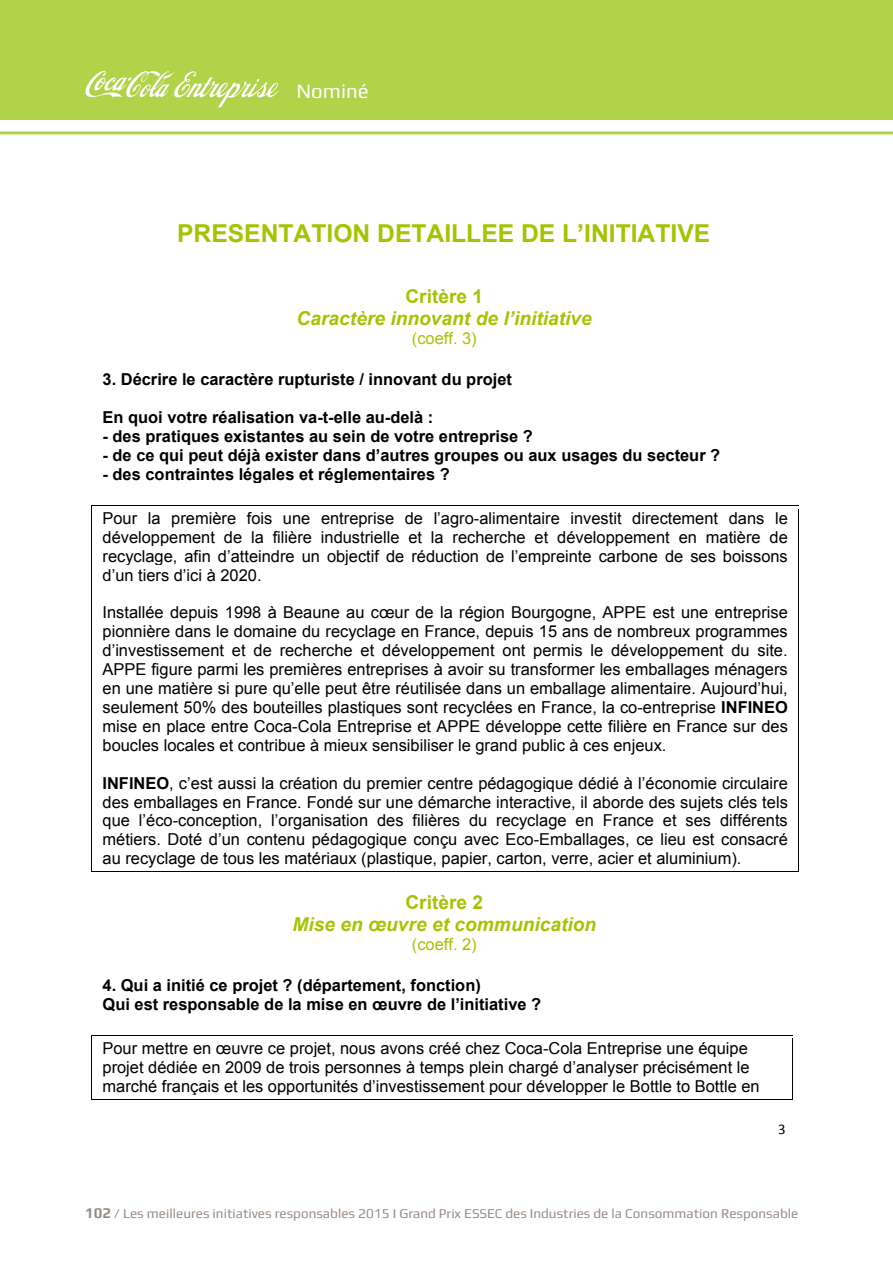
<style>
.page{position:relative;width:893px;height:1263px;background:#fff}
.page>*{position:absolute;margin:0;border:0;box-sizing:border-box;transform-origin:0 0}
.t1{font:700 24.6px "Arial";color:#a4c401}
.t2{font:20.4px "Play";color:#fff}
.t3{font:italic 700 19.05px "Arial";letter-spacing:.005em;color:#a4c401}
.t4{font:700 19.05px "Arial";color:#a4c401}
.t5{font:16.5px/18.9px "Arial";color:#000;text-align:justify}
.t6{font:700 16.5px/18.8px "Arial";color:#000}
.t7{font:16.5px "Arial";color:#a4c401}
.t8{font:13.5px "Play";color:#998c86}
.s1{font-weight:700}
.s2{font-weight:700;font-size:15px}
</style>
<div class="page">
<div style="left:0;top:0;width:893px;height:119px;background:#b1d349"></div>
<hr style="left:0;top:131px;width:893px;height:3px;background:#b1d349">
<svg style="left:85px;top:71px;width:194px;height:36px"></svg>
<hr style="left:92px;top:505px;width:706px;height:1px;background:#000">
<hr style="left:92px;top:509px;width:1px;height:362px;background:#000">
<hr style="left:92px;top:871px;width:706px;height:1px;background:#000">
<hr style="left:798px;top:509px;width:1px;height:362px;background:#000">
<hr style="left:92px;top:1035px;width:700px;height:1px;background:#000">
<hr style="left:92px;top:1039px;width:1px;height:60px;background:#000">
<hr style="left:92px;top:1099px;width:700px;height:1px;background:#000">
<hr style="left:792px;top:1039px;width:1px;height:60px;background:#000">
<p class="t2" style="left:296px;top:79px;width:74px">Nominé</p>
<h1 class="t1" style="left:177px;top:217px;width:535px">PRESENTATION DETAILLEE DE L’INITIATIVE</h1>
<p class="t4" style="left:405px;top:284px;width:79px">Critère 1</p>
<p class="t3" style="left:297px;top:306px;width:297px">Caractère innovant de l’initiative</p>
<p class="t7" style="left:412px;top:328px;width:66px">(coeff. 3)</p>
<p class="t6" style="left:103px;top:371px;width:411px">3. Décrire le caractère rupturiste / innovant du projet</p>
<p class="t6" style="left:103px;top:408px;width:332px">En quoi votre réalisation va-t-elle au-delà :</p>
<p class="t6" style="left:103px;top:427px;width:432px">- des pratiques existantes au sein de votre entreprise ?</p>
<p class="t6" style="left:103px;top:446px;width:619px">- de ce qui peut déjà exister dans d’autres groupes ou aux usages du secteur ?</p>
<p class="t6" style="left:103px;top:465px;width:349px">- des contraintes légales et réglementaires ?</p>
<p class="t5" style="left:103px;top:509px;width:687px">Pour la première fois une entreprise de l’agro-alimentaire investit directement dans le développement de la filière industrielle et la recherche et développement en matière de recyclage, afin d’atteindre un objectif de réduction de l’empreinte carbone de ses boissons d’un tiers d’ici à 2020.</p>
<p class="t5" style="left:103px;top:603px;width:687px">Installée depuis 1998 à Beaune au cœur de la région Bourgogne, APPE est une entreprise pionnière dans le domaine du recyclage en France, depuis 15 ans de nombreux programmes d’investissement et de recherche et développement ont permis le développement du site.<br>APPE figure parmi les premières entreprises à avoir su transformer les emballages ménagers en une matière si pure qu’elle peut être réutilisée dans un emballage alimentaire. Aujourd’hui, seulement 50% des bouteilles plastiques sont recyclées en France, la co-entreprise <span class="s1">INFINEO </span>mise en place entre Coca-Cola Entreprise et APPE développe cette filière en France sur des boucles locales et contribue à mieux sensibiliser le grand public à ces enjeux.</p>
<p class="t5" style="left:103px;top:773px;width:687px"><span class="s1">INFINEO</span>, c’est aussi la création du premier centre pédagogique dédié à l’économie circulaire des emballages en France. Fondé sur une démarche interactive, il aborde des sujets clés tels que l’éco-conception, l’organisation des filières du recyclage en France et ses différents métiers. Doté d’un contenu pédagogique conçu avec Eco-Emballages, ce lieu est consacré au recyclage de tous les matériaux (plastique, papier, carton, verre, acier et aluminium).</p>
<p class="t4" style="left:405px;top:890px;width:79px">Critère 2</p>
<p class="t3" style="left:292px;top:912px;width:305px">Mise en œuvre et communication</p>
<p class="t7" style="left:412px;top:934px;width:66px">(coeff. 2)</p>
<p class="t6" style="left:103px;top:976px;width:440px">4. Qui a initié ce projet ? (département, fonction)<br>Qui est responsable de la mise en œuvre de l’initiative ?</p>
<p class="t5" style="left:103px;top:1039px;width:659px;text-align:left">Pour mettre en œuvre ce projet, nous avons créé chez Coca-Cola Entreprise une équipe projet dédiée en 2009 de trois personnes à temps plein chargé d’analyser précisément le marché français et les opportunités d’investissement pour développer le Bottle to Bottle en</p>
<p class="t8" style="left:85px;top:1205px;width:715px"><span class="s2">102</span> / Les meilleures initiatives responsables 2015 I Grand Prix ESSEC des Industries de la Consommation Responsable</p>
</div>
